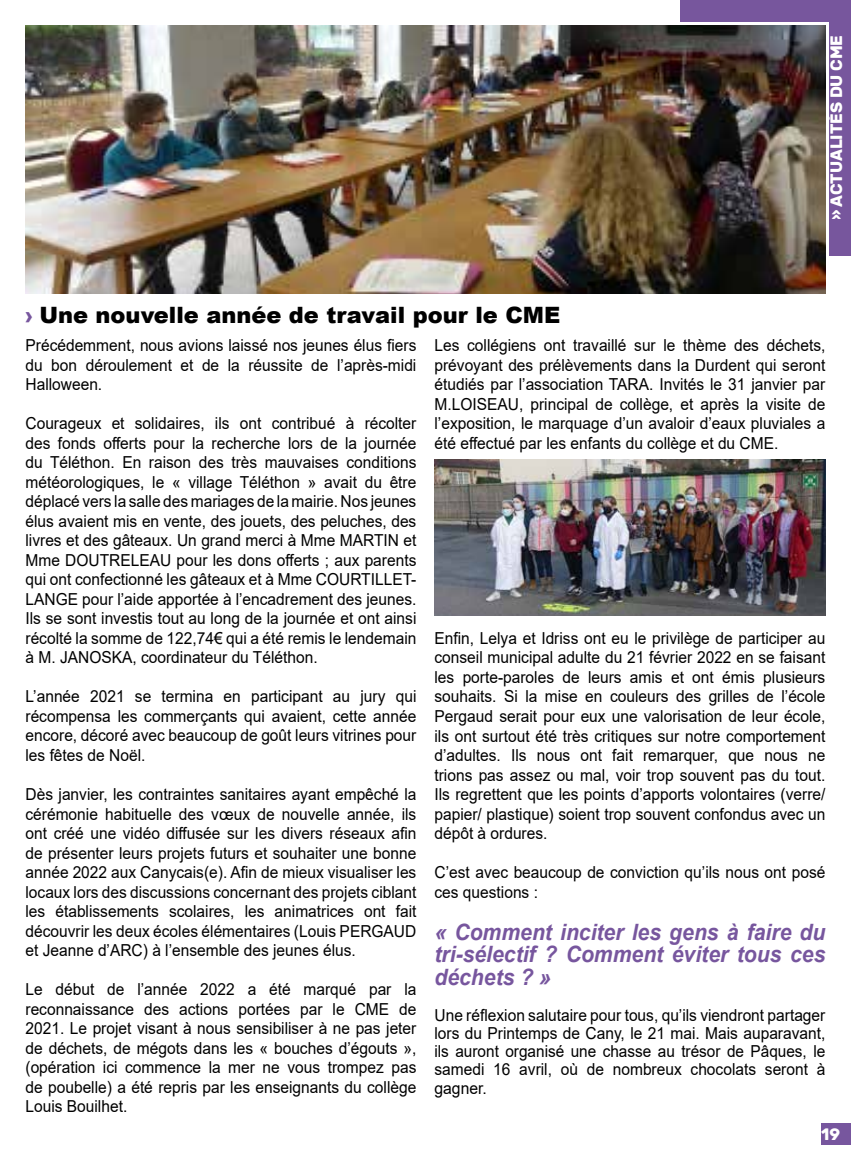
<style>
.page{position:relative;width:851px;height:1149px;background:#fff}
.page>*{position:absolute;margin:0;border:0;box-sizing:border-box;transform-origin:0 0}
.t1{font:italic 700 22.5px/22.5px "Arial";color:#77569e;text-align:justify;scale:.94 1}
.t2{font:900 22.5px "Arial";color:#000}
.t3{font:16.5px/19.5px "Arial";color:#000;text-align:justify;scale:.94 1}
.t4{font:700 16.5px "Rubik";color:#fff}
.t5{font:16.5px "Arial";color:#000;scale:.95 1}
.s1{color:#77569e}
</style>
<div class="page">
<img style="left:26px;top:26px;width:799px;height:267px">
<img style="left:434px;top:459px;width:391px;height:156px">
<div style="left:680px;top:0;width:170px;height:21px;background:#77569d"></div>
<div style="left:829px;top:0;width:21px;height:255px;background:#77569d"></div>
<div style="left:821px;top:1123px;width:29px;height:21px;background:#77569e"></div>
<p class="t4" style="left:826px;top:220px;width:187px;rotate:-90deg">» ACTUALITÉS DU CME</p>
<h1 class="t2" style="left:26px;top:298px;width:536px"><span class="s1">›</span> Une nouvelle année de travail pour le CME</h1>
<p class="t3" style="left:26px;top:335px;width:417px">Précédemment, nous avions laissé nos jeunes élus fiers du bon déroulement et de la réussite de l’après-midi Halloween.</p>
<p class="t3" style="left:26px;top:413px;width:417px">Courageux et solidaires, ils ont contribué à récolter des fonds offerts pour la recherche lors de la journée du Téléthon. En raison des très mauvaises conditions météorologiques, le « village Téléthon » avait du être déplacé vers la salle des mariages de la mairie. Nos jeunes élus avaient mis en vente, des jouets, des peluches, des livres et des gâteaux. Un grand merci à Mme MARTIN et Mme DOUTRELEAU pour les dons offerts ; aux parents qui ont confectionné les gâteaux et à Mme COURTILLET-LANGE pour l’aide apportée à l’encadrement des jeunes.<br>Ils se sont investis tout au long de la journée et ont ainsi récolté la somme de 122,74€ qui a été remis le lendemain à M. JANOSKA, coordinateur du Téléthon.</p>
<p class="t3" style="left:26px;top:686px;width:417px">L’année 2021 se termina en participant au jury qui récompensa les commerçants qui avaient, cette année encore, décoré avec beaucoup de goût leurs vitrines pour les fêtes de Noël.</p>
<p class="t3" style="left:26px;top:784px;width:417px">Dès janvier, les contraintes sanitaires ayant empêché la cérémonie habituelle des vœux de nouvelle année, ils ont créé une vidéo diffusée sur les divers réseaux afin de présenter leurs projets futurs et souhaiter une bonne année 2022 aux Canycais(e). Afin de mieux visualiser les locaux lors des discussions concernant des projets ciblant les établissements scolaires, les animatrices ont fait découvrir les deux écoles élémentaires (Louis PERGAUD et Jeanne d’ARC) à l’ensemble des jeunes élus.</p>
<p class="t3" style="left:26px;top:979px;width:417px">Le début de l’année 2022 a été marqué par la reconnaissance des actions portées par le CME de 2021. Le projet visant à nous sensibiliser à ne pas jeter de déchets, de mégots dans les « bouches d’égouts », (opération ici commence la mer ne vous trompez pas de poubelle) a été repris par les enseignants du collège Louis Bouilhet.</p>
<p class="t3" style="left:434px;top:335px;width:417px">Les collégiens ont travaillé sur le thème des déchets, prévoyant des prélèvements dans la Durdent qui seront étudiés par l’association TARA. Invités le 31 janvier par M.LOISEAU, principal de collège, et après la visite de l’exposition, le marquage d’un avaloir d’eaux pluviales a été effectué par les enfants du collège et du CME.</p>
<p class="t3" style="left:434px;top:628px;width:417px">Enfin, Lelya et Idriss ont eu le privilège de participer au conseil municipal adulte du 21 février 2022 en se faisant les porte-paroles de leurs amis et ont émis plusieurs souhaits. Si la mise en couleurs des grilles de l’école Pergaud serait pour eux une valorisation de leur école, ils ont surtout été très critiques sur notre comportement d’adultes. Ils nous ont fait remarquer, que nous ne trions pas assez ou mal, voir trop souvent pas du tout.<br>Ils regrettent que les points d’apports volontaires (verre/ papier/ plastique) soient trop souvent confondus avec un dépôt à ordures.</p>
<p class="t3" style="left:434px;top:862px;width:417px">C’est avec beaucoup de conviction qu’ils nous ont posé ces questions :</p>
<h1 class="t1" style="left:434px;top:920px;width:417px">« Comment inciter les gens à faire du tri-sélectif ? Comment éviter tous ces déchets ? »</h1>
<p class="t3" style="left:434px;top:1005px;width:417px;line-height:18px">Une réflexion salutaire pour tous, qu’ils viendront partager lors du Printemps de Cany, le 21 mai. Mais auparavant, ils auront organisé une chasse au trésor de Pâques, le samedi 16 avril, où de nombreux chocolats seront à</p>
<p class="t5" style="left:434px;top:1076px;width:57px">gagner.</p>
<p class="t4" style="left:821px;top:1124px;width:20px">19</p>
</div>
